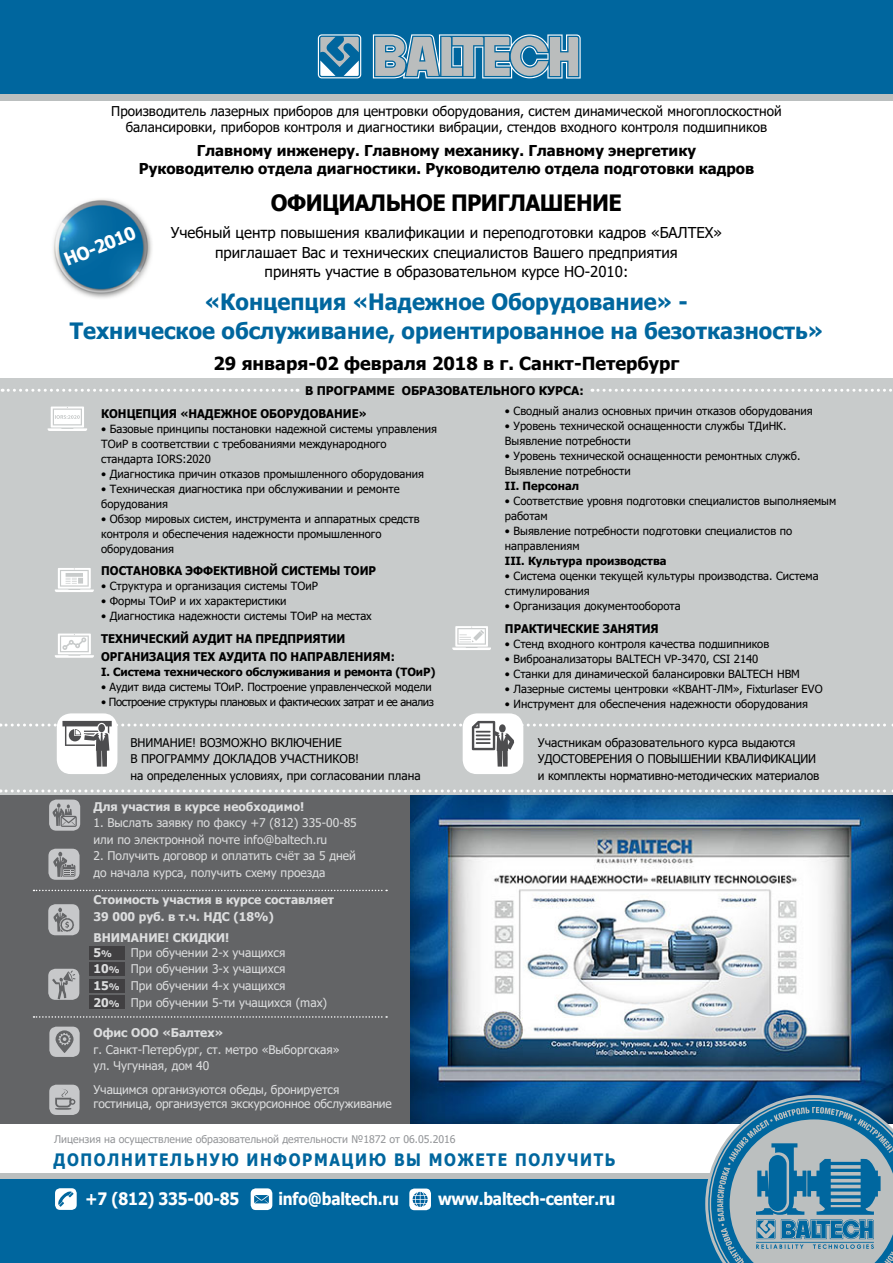
<style>
.page{position:relative;width:893px;height:1263px;background:#fff}
.page>*{position:absolute;margin:0;border:0;box-sizing:border-box;transform-origin:0 0}
.t1{font:700 22.5px/28.5px "Tahoma";color:#00669e;text-align:center}
.t2{font:700 22.5px "Tahoma";letter-spacing:-.025em;color:#000}
.t3{font:700 18px "Tahoma";color:#000}
.t4{font:700 18px "Tahoma";color:#fff;scale:.95 1}
.t5{font:700 17.1px "Tahoma";letter-spacing:-.01em;color:#fff;scale:.9 1}
.t6{font:700 17.1px "Tahoma";letter-spacing:.105em;color:#00669e;scale:.9 1}
.t7{font:15px/19.5px "Tahoma";color:#000;text-align:center}
.t8{font:700 15px/18px "Tahoma";color:#000;text-align:center}
.t9{font:13.5px/16.2px "Tahoma";color:#000;text-align:center}
.t10{font:12px/16.5px "Tahoma";color:#dcddde}
.t11{font:12px/16.5px "Tahoma";color:#000}
.t12{font:700 12px/18px "Tahoma";color:#000;scale:.95 1}
.t13{font:700 12px/16.5px "Tahoma";color:#dcddde}
.t14{font:700 12px "Tahoma";color:#000}
.t15{font:11.25px/15px "Tahoma";color:#000}
.t16{font:700 11.25px "Tahoma";letter-spacing:-.01em;color:#000}
.t17{font:11.25px "Tahoma";letter-spacing:-.04em;color:#000}
.t18{font:10.5px "Tahoma";color:#939598}
.s1{font-size:9px}
.s2{font-weight:700}
.s3{font-weight:700;font-size:9px}
</style>
<div class="page">
<img style="left:53px;top:199px;width:99px;height:99px">
<div style="left:0;top:378px;width:893px;height:433px;background:#c8cbcb"></div>
<svg style="left:0;top:789px;width:893px;height:3px"></svg>
<div style="left:0;top:796px;width:893px;height:328px;background:#636466"></div>
<svg style="left:0;top:93px;width:893px;height:7px;fill:#bbbfbf"></svg>
<div style="left:0;top:0;width:893px;height:93px;background:#00669e"></div>
<svg style="left:318px;top:34px;width:43px;height:44px"></svg>
<svg style="left:373px;top:34px;width:208px;height:45px"></svg>
<svg style="left:48px;top:406px;width:39px;height:25px"></svg>
<div style="left:463px;top:713px;width:60px;height:61px;background:#fff;border-radius:14px"></div>
<div style="left:57px;top:713px;width:60px;height:61px;background:#fff;border-radius:14px"></div>
<svg style="left:0;top:721px;width:893px;height:46px"></svg>
<div style="left:0;top:1174px;width:893px;height:67px;background:#bbbfbf"></div>
<div style="left:0;top:1179px;width:893px;height:84px;background:#00669e"></div>
<svg style="left:34px;top:890px;width:353px;height:1px"></svg>
<svg style="left:34px;top:1016px;width:353px;height:2px"></svg>
<div style="left:49px;top:799px;width:31px;height:32px;background:#c7c8ca;border-radius:7px"></div>
<svg style="left:53px;top:803px;width:24px;height:24px"></svg>
<div style="left:48px;top:849px;width:32px;height:31px;background:#c7c8ca;border-radius:7px"></div>
<svg style="left:53px;top:852px;width:22px;height:25px"></svg>
<div style="left:48px;top:904px;width:31px;height:31px;background:#c7c8ca;border-radius:7px"></div>
<svg style="left:53px;top:908px;width:21px;height:24px"></svg>
<div style="left:48px;top:969px;width:31px;height:31px;background:#c7c8ca;border-radius:7px"></div>
<svg style="left:52px;top:970px;width:23px;height:29px"></svg>
<div style="left:49px;top:1027px;width:31px;height:30px;background:#c7c8ca;border-radius:7px"></div>
<svg style="left:56px;top:1030px;width:18px;height:23px"></svg>
<div style="left:49px;top:1085px;width:31px;height:30px;background:#c7c8ca;border-radius:7px"></div>
<svg style="left:55px;top:1089px;width:20px;height:21px"></svg>
<svg style="left:452px;top:626px;width:39px;height:24px"></svg>
<img style="left:410px;top:796px;width:483px;height:328px">
<svg style="left:705px;top:1095px;width:188px;height:168px"></svg>
<svg style="left:55px;top:568px;width:39px;height:24px"></svg>
<svg style="left:55px;top:633px;width:39px;height:25px"></svg>
<div style="left:55px;top:1188px;width:22px;height:22px;background:#fff;border-radius:5px"></div>
<svg style="left:58px;top:1191px;width:15px;height:16px"></svg>
<div style="left:409px;top:1188px;width:22px;height:22px;background:#fff;border-radius:5px"></div>
<svg style="left:413px;top:1192px;width:15px;height:15px"></svg>
<div style="left:251px;top:1188px;width:21px;height:22px;background:#fff;border-radius:5px"></div>
<svg style="left:254px;top:1195px;width:15px;height:8px"></svg>
<div style="left:89px;top:946px;width:35px;height:13px;background:#414042"></div>
<div style="left:89px;top:963px;width:35px;height:13px;background:#414042"></div>
<div style="left:89px;top:995px;width:35px;height:14px;background:#414042"></div>
<div style="left:89px;top:979px;width:35px;height:13px;background:#414042"></div>
<svg style="left:2px;top:389px;width:296px;height:3px"></svg>
<svg style="left:592px;top:389px;width:300px;height:3px"></svg>
<p class="t9" style="left:111px;top:104px;width:672px">Производитель лазерных приборов для центровки оборудования, систем динамической многоплоскостной балансировки, приборов контроля и диагностики вибрации, стендов входного контроля подшипников</p>
<h3 class="t8" style="left:139px;top:142px;width:617px">Главному инженеру. Главному механику. Главному энергетику<br>Руководителю отдела диагностики. Руководителю отдела подготовки кадров</h3>
<h1 class="t2" style="left:271px;top:187px;width:352px">ОФИЦИАЛЬНОЕ ПРИГЛАШЕНИЕ</h1>
<h3 class="t7" style="left:171px;top:224px;width:553px">Учебный центр повышения квалификации и переподготовки кадров «БАЛТЕХ» приглашает Вас и технических специалистов Вашего предприятия<br>принять участие в образовательном курсе НО-2010:</h3>
<h1 class="t1" style="left:70px;top:289px;width:755px">«Концепция «Надежное Оборудование» -<br>Техническое обслуживание, ориентированное на безотказность»</h1>
<h2 class="t3" style="left:213px;top:351px;width:468px">29 января-02 февраля 2018 в г. Санкт-Петербург</h2>
<h2 class="t4" style="left:60px;top:248px;width:81px;rotate:-22deg">НО-2010</h2>
<p class="t14" style="left:305px;top:382px;width:280px">В ПРОГРАММЕ ОБРАЗОВАТЕЛЬНОГО КУРСА:</p>
<p class="t12" style="left:101px;top:405px;width:281px">КОНЦЕПЦИЯ «НАДЕЖНОЕ ОБОРУДОВАНИЕ»</p>
<p class="t15" style="left:101px;top:422px;width:337px">• Базовые принципы постановки надежной системы управления<br>ТОиР в соответствии с требованиями международного стандарта IORS:2020</p>
<p class="t15" style="left:101px;top:467px;width:324px">• Диагностика причин отказов промышленного оборудования</p>
<p class="t15" style="left:101px;top:482px;width:300px">• Техническая диагностика при обслуживании и ремонте борудования</p>
<p class="t15" style="left:101px;top:512px;width:320px">• Обзор мировых систем, инструмента и аппаратных средств контроля и обеспечения надежности промышленного оборудования</p>
<p class="t12" style="left:101px;top:562px;width:291px">ПОСТАНОВКА ЭФФЕКТИВНОЙ СИСТЕМЫ ТОИР</p>
<p class="t15" style="left:101px;top:579px;width:218px">• Структура и организация системы ТОиР</p>
<p class="t15" style="left:101px;top:594px;width:187px">• Формы ТОиР и их характеристики</p>
<p class="t15" style="left:101px;top:609px;width:272px">• Диагностика надежности системы ТОиР на местах</p>
<p class="t12" style="left:101px;top:630px;width:311px">ТЕХНИЧЕСКИЙ АУДИТ НА ПРЕДПРИЯТИИ<br>ОРГАНИЗАЦИЯ ТЕХ АУДИТА ПО НАПРАВЛЕНИЯМ:</p>
<p class="t16" style="left:101px;top:664px;width:336px">I. Система технического обслуживания и ремонта (ТОиР)</p>
<p class="t15" style="left:101px;top:680px;width:332px">• Аудит вида системы ТОиР. Построение управленческой модели</p>
<p class="t17" style="left:101px;top:694px;width:334px">• Построение структуры плановых и фактических затрат и ее анализ</p>
<p class="t11" style="left:130px;top:735px;width:292px">ВНИМАНИЕ! ВОЗМОЖНО ВКЛЮЧЕНИЕ<br>В ПРОГРАММУ ДОКЛАДОВ УЧАСТНИКОВ!<br>на определенных условиях, при согласовании плана</p>
<p class="t13" style="left:94px;top:798px;width:212px">Для участия в курсе необходимо!</p>
<p class="t10" style="left:94px;top:815px;width:265px">1. Выслать заявку по факсу +7 (812) 335-00-85 или по электронной почте info@baltech.ru</p>
<p class="t10" style="left:94px;top:848px;width:264px">2. Получить договор и оплатить счёт за 5 дней до начала курса, получить схему проезда</p>
<p class="t13" style="left:94px;top:892px;width:242px">Стоимость участия в курсе составляет<br>39 000 руб. в т.ч. НДС (18%)</p>
<p class="t13" style="left:94px;top:930px;width:137px;line-height:15px">ВНИМАНИЕ! СКИДКИ!<br>5<span class="s1">%</span></p>
<p class="t10" style="left:94px;top:945px;width:235px;text-indent:37px">При обучении 2-х учащихся<br><span class="s2">10</span><span class="s3">%</span> При обучении 3-х учащихся<br><span class="s2">15</span><span class="s3">%</span> При обучении 4-х учащихся<br><span class="s2">20</span><span class="s3">%</span> При обучении 5-ти учащихся (max)</p>
<p class="t13" style="left:94px;top:1025px;width:131px">Офис ООО «Балтех»</p>
<p class="t10" style="left:94px;top:1042px;width:248px">г. Санкт-Петербург, ст. метро «Выборгская» ул. Чугунная, дом 40</p>
<p class="t10" style="left:94px;top:1084px;width:300px;line-height:13.5px">Учащимся организуются обеды, бронируется гостиница, организуется экскурсионное обслуживание</p>
<p class="t18" style="left:54px;top:1132px;width:403px">Лицензия на осуществление образовательной деятельности №1872 от 06.05.2016</p>
<p class="t15" style="left:505px;top:404px;width:309px">• Сводный анализ основных причин отказов оборудования</p>
<p class="t15" style="left:505px;top:419px;width:283px">• Уровень технической оснащенности службы ТДиНК.<br>Выявление потребности</p>
<p class="t15" style="left:505px;top:449px;width:297px">• Уровень технической оснащенности ремонтных служб.<br>Выявление потребности</p>
<p class="t16" style="left:505px;top:478px;width:76px">II. Персонал</p>
<p class="t15" style="left:505px;top:494px;width:333px">• Соответствие уровня подготовки специалистов выполняемым работам</p>
<p class="t15" style="left:505px;top:524px;width:289px">• Выявление потребности подготовки специалистов по направлениям</p>
<p class="t16" style="left:505px;top:553px;width:163px">III. Культура производства</p>
<p class="t15" style="left:505px;top:569px;width:315px">• Система оценки текущей культуры производства. Система стимулирования</p>
<p class="t15" style="left:505px;top:599px;width:177px">• Организация документооборота</p>
<p class="t12" style="left:505px;top:620px;width:163px">ПРАКТИЧЕСКИЕ ЗАНЯТИЯ</p>
<p class="t15" style="left:505px;top:637px;width:266px">• Стенд входного контроля качества подшипников</p>
<p class="t15" style="left:505px;top:652px;width:255px">• Виброанализаторы BALTECH VP-3470, CSI 2140</p>
<p class="t15" style="left:505px;top:667px;width:297px">• Станки для динамической балансировки BALTECH HBM</p>
<p class="t15" style="left:505px;top:682px;width:319px">• Лазерные системы центровки «КВАНТ-ЛМ», Fixturlaser EVO</p>
<p class="t15" style="left:505px;top:697px;width:305px">• Инструмент для обеспечения надежности оборудования</p>
<p class="t11" style="left:538px;top:735px;width:283px">Участникам образовательного курса выдаются<br>УДОСТОВЕРЕНИЯ О ПОВЫШЕНИИ КВАЛИФИКАЦИИ и комплекты нормативно-методических материалов</p>
<h3 class="t6" style="left:54px;top:1148px;width:626px">ДОПОЛНИТЕЛЬНУЮ ИНФОРМАЦИЮ ВЫ МОЖЕТЕ ПОЛУЧИТЬ</h3>
<h3 class="t5" style="left:85px;top:1187px;width:173px">+7 (812) 335-00-85</h3>
<h3 class="t5" style="left:278px;top:1187px;width:135px">info@baltech.ru</h3>
<h3 class="t5" style="left:438px;top:1187px;width:199px">www.baltech-center.ru</h3>
</div>
